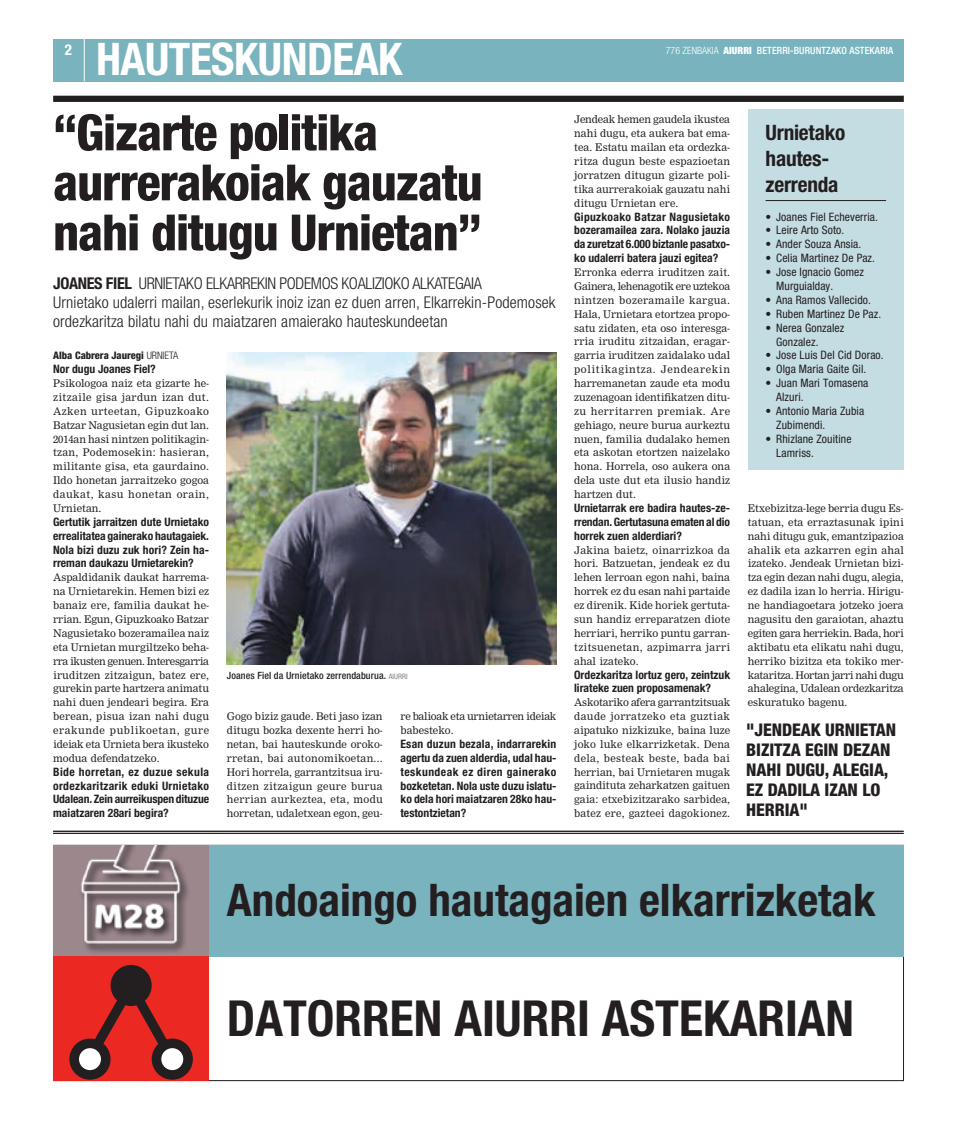
<style>
.page{position:relative;width:957px;height:1134px;background:#fff}
.page>*{position:absolute;margin:0;border:0;box-sizing:border-box;transform-origin:0 0}
.t1{font:800 condensed 50px/50px "Helvetica Neue";letter-spacing:-.02em;color:#231f20}
.t2{font:700 condensed 49.75px "Helvetica Neue";letter-spacing:.04em;color:#231f20}
.t3{font:700 condensed 45px "Helvetica Neue";color:#231f20}
.t4{font:700 condensed 45px "Helvetica Neue";color:#fff}
.t5{font:700 condensed 21.25px/26.2px "Helvetica Neue";letter-spacing:-.01em;color:#231f20}
.t6{font:800 condensed 17.5px/20px "Helvetica Neue";letter-spacing:.07em;color:#231f20}
.t7{font:300 condensed 16.25px/18.8px "Helvetica Neue";letter-spacing:.01em;color:#231f20}
.t8{font:300 condensed 16.25px "Helvetica Neue";letter-spacing:-.02em;color:#231f20}
.t9{font:700 condensed 16.25px "Helvetica Neue";color:#231f20}
.t10{font:700 condensed 15px "Helvetica Neue";color:#fff}
.t11{font:700 condensed 11.62px/13.9px "Helvetica Neue";color:#231f20;text-align:justify}
.t12{font:condensed 11.62px/13.9px "Helvetica Neue";letter-spacing:.01em;color:#231f20}
.t13{font:10.38px/13.9px "M Nimrod";color:#231f20;text-align:justify}
.t14{font:10.38px/13.9px "M Nimrod";letter-spacing:-.025em;color:#231f20}
.t15{font:800 condensed 10.38px "Helvetica Neue";color:#231f20}
.t16{font:500 condensed 10px "Helvetica Neue";letter-spacing:.01em;color:#fff}
.t17{font:500 condensed 10px "Helvetica Neue";letter-spacing:.01em;color:#231f20}
.s1{font-weight:300}
.s2{font-weight:900}
.s3{font-weight:700}
.s4{font-weight:400;font-size:7.5px;color:#808285}
</style>
<div class="page">
<div style="left:53px;top:39px;width:851px;height:42px;background:#79b3be"></div>
<hr style="left:84px;top:39px;width:1px;height:42px;background:#fff">
<hr style="left:53px;top:831px;width:851px;height:1px;background:#231f20">
<hr style="left:53px;top:833px;width:851px;height:1px;background:#231f20">
<img style="left:227px;top:353px;width:329px;height:312px">
<div style="left:53px;top:96px;width:851px;height:6px;background:#231f20"></div>
<div style="left:748px;top:110px;width:156px;height:360px;background:#c4dde3"></div>
<hr style="left:765px;top:200px;width:121px;height:1px;background:#231f20">
<div style="left:53px;top:845px;width:851px;height:111px;background:#79b3be"></div>
<div style="left:53px;top:956px;width:156px;height:125px;background:#ec2823"></div>
<svg style="left:95px;top:973px;width:72px;height:99px"></svg>
<div style="left:156px;top:1043px;width:32px;height:32px;background:#fff;border-radius:50%"></div>
<div style="left:152px;top:1038px;width:41px;height:42px;border:10px solid #231f20;border-radius:50%"></div>
<svg style="left:74px;top:1043px;width:32px;height:32px"></svg>
<div style="left:69px;top:1038px;width:42px;height:42px;border:10px solid #231f20;border-radius:50%"></div>
<div style="left:111px;top:965px;width:41px;height:41px;background:#231f20;border-radius:50%"></div>
<div style="left:53px;top:845px;width:156px;height:111px;background:#9c878d"></div>
<div style="left:78px;top:845px;width:112px;height:109px;background:#231f20;opacity:.75"></div>
<img style="left:80px;top:845px;width:102px;height:105px">
<h3 class="t10" style="left:65px;top:41px;width:9px">2</h3>
<h3 class="t4" style="left:96px;top:32px;width:49px">HAUTESKUN</h3>
<h3 class="t4" style="left:307px;top:32px;width:50px">DEAK</h3>
<p class="t16" style="left:666px;top:45px;width:229px"><span class="s1">776 zenbakia</span> <span class="s2">AIURRI</span> BETERRI-BURUNTZAKO ASTEKARIA</p>
<h1 class="t1" style="left:53px;top:107px;width:431px">“Gizarte politika aurrerakoiak gauzatu nahi ditugu Urnietan”</h1>
<h3 class="t9" style="left:53px;top:274px;width:17px">JOANES</h3>
<h3 class="t7" style="left:106px;top:274px;width:41px"><span class="s3">FIEL</span> URNIETAK</h3>
<h3 class="t7" style="left:194px;top:274px;width:34px">O ELKARREKIN</h3>
<h3 class="t8" style="left:279px;top:274px;width:156px">PODEMOS KOALIZIOKO ALKATE</h3>
<h3 class="t7" style="left:53px;top:274px;width:504px;text-indent:402px">GAIA<br>Urnietako udalerri mailan, eserlekurik inoiz izan ez duen arren, Elkarrekin-Podemosek ordezkaritza bilatu nahi du maiatzaren amaierako hauteskundeetan</h3>
<p class="t15" style="left:53px;top:349px;width:126px">Alba Cabrera Jauregi <span class="s1">urnieta</span></p>
<p class="t11" style="left:53px;top:362px;width:104px">Nor dugu Joanes Fiel?</p>
<p class="t13" style="left:53px;top:376px;width:157px">Psikologoa naiz eta gizarte he&shy;zitzaile gisa jardun izan dut.<br>Azken urteetan, Gipuzkoako Batzar Nagusietan egin dut lan.<br>2014an hasi nintzen politikagin&shy;tzan, Podemosekin: hasieran, militante gisa, eta gaurdaino.<br>Ildo honetan jarraitzeko gogoa daukat, kasu honetan orain, Urnietan.</p>
<p class="t11" style="left:53px;top:515px;width:157px">Gertutik jarraitzen dute Urnietako errealitatea gainerako hautagaiek.<br>Nola bizi duzu zuk hori? Zein ha&shy;rreman daukazu Urnietarekin?</p>
<p class="t13" style="left:53px;top:571px;width:157px">Aspaldidanik daukat harrema&shy;na Urnietarekin. Hemen bizi ez banaiz ere, familia daukat he&shy;rrian. Egun, Gipuzkoako Batzar Nagusietako bozeramailea naiz eta Urnietan murgiltzeko beha&shy;rra ikusten genuen. Interesgarria iruditzen zitzaigun, batez ere, gurekin parte hartzera animatu nahi duen jendeari begira. Era berean, pisua izan nahi dugu erakunde publikoetan, gure ideiak eta Urnieta bera ikusteko modua defendatzeko.</p>
<p class="t11" style="left:53px;top:764px;width:158px">Bide horretan, ez duzue sekula ordezkaritzarik eduki Urnietako Udalean. Zein aurreikuspen dituzue maiatzaren 28ari begira?</p>
<p class="t17" style="left:227px;top:669px;width:182px">Joanes Fiel da Urnietako zerrendaburua. <span class="s4">aiurri</span></p>
<p class="t13" style="left:227px;top:709px;width:157px">Gogo biziz gaude. Beti jaso izan ditugu bozka dexente herri ho&shy;netan, bai hauteskunde oroko&shy;rretan, bai autonomikoetan...<br>Hori horrela, garrantzitsua iru&shy;ditzen zitzaigun geure burua herrian aurkeztea, eta, modu horretan, udaletxean egon, geu-</p>
<p class="t14" style="left:400px;top:709px;width:157px">re balioak eta urnietarren ideiak babesteko.</p>
<p class="t11" style="left:400px;top:737px;width:157px">Esan duzun bezala, indarrarekin agertu da zuen alderdia, udal hau&shy;teskundeak ez diren gainerako bozketetan. Nola uste duzu islatu&shy;ko dela hori maiatzaren 28ko hau&shy;testontzietan?</p>
<p class="t13" style="left:574px;top:113px;width:157px">Jendeak hemen gaudela ikustea nahi dugu, eta aukera bat ema&shy;tea. Estatu mailan eta ordezka&shy;ritza dugun beste espazioetan jorratzen ditugun gizarte poli&shy;tika aurrerakoiak gauzatu nahi ditugu Urnietan ere.</p>
<p class="t11" style="left:574px;top:209px;width:157px">Gipuzkoako Batzar Nagusietako bozeramailea zara. Nolako jauzia da zuretzat 6.000 biztanle pasatxo&shy;ko udalerri batera jauzi egitea?</p>
<p class="t13" style="left:574px;top:265px;width:157px">Erronka ederra iruditzen zait.<br>Gainera, lehenagotik ere uztekoa nintzen bozeramaile kargua.<br>Hala, Urnietara etortzea propo&shy;satu zidaten, eta oso interesga&shy;rria iruditu zitzaidan, eragar&shy;garria iruditzen zaidalako udal politikagintza. Jendearekin harremanetan zaude eta modu zuzenagoan identifikatzen ditu&shy;zu herritarren premiak. Are gehiago, neure burua aurkeztu nuen, familia dudalako hemen eta askotan etortzen naizelako hona. Horrela, oso aukera ona dela uste dut eta ilusio handiz hartzen dut.</p>
<p class="t11" style="left:574px;top:501px;width:157px">Urnietarrak ere badira hautes-ze&shy;rrendan. Gertutasuna ematen al dio horrek zuen alderdiari?</p>
<p class="t13" style="left:574px;top:543px;width:157px">Jakina baietz, oinarrizkoa da hori. Batzuetan, jendeak ez du lehen lerroan egon nahi, baina horrek ez du esan nahi partaide ez direnik. Kide horiek gertuta&shy;sun handiz erreparatzen diote herriari, herriko puntu garran&shy;tzitsuenetan, azpimarra jarri ahal izateko.</p>
<p class="t11" style="left:574px;top:667px;width:157px">Ordezkaritza lortuz gero, zeintzuk lirateke zuen proposamenak?</p>
<p class="t13" style="left:574px;top:696px;width:158px">Askotariko afera garrantzitsuak daude jorratzeko eta guztiak aipatuko nizkizuke, baina luze joko luke elkarrizketak. Dena dela, besteak beste, bada bai herrian, bai Urnietaren mugak gaindituta zeharkatzen gaituen gaia: etxebizitzarako sarbidea, batez ere, gazteei dagokionez.</p>
<h3 class="t5" style="left:765px;top:119px;width:81px">Urnietako hautes&shy;zerrenda</h3>
<p class="t12" style="left:765px;top:209px;width:114px">• Joanes Fiel Echeverria.</p>
<p class="t12" style="left:765px;top:223px;width:80px">• Leire Arto Soto.</p>
<p class="t12" style="left:765px;top:237px;width:97px">• Ander Souza Ansia.</p>
<p class="t12" style="left:765px;top:251px;width:111px">• Celia Martinez De Paz.</p>
<p class="t12" style="left:776px;top:265px;width:89px;text-indent:-11px">• Jose Ignacio Gomez<br>Murguialday.</p>
<p class="t12" style="left:765px;top:293px;width:107px">• Ana Ramos Vallecido.</p>
<p class="t12" style="left:765px;top:307px;width:117px">• Ruben Martinez De Paz.</p>
<p class="t12" style="left:776px;top:320px;width:70px;text-indent:-11px">• Nerea Gonzalez<br>Gonzalez.</p>
<p class="t12" style="left:765px;top:348px;width:120px">• Jose Luis Del Cid Dorao.</p>
<p class="t12" style="left:765px;top:362px;width:102px">• Olga Maria Gaite Gil.</p>
<p class="t12" style="left:776px;top:376px;width:94px;text-indent:-11px">• Juan Mari Tomasena<br>Alzuri.</p>
<p class="t12" style="left:776px;top:404px;width:89px;text-indent:-11px">• Antonio Maria Zubia<br>Zubimendi.</p>
<p class="t12" style="left:776px;top:432px;width:77px;text-indent:-11px">• Rhizlane Zouitine<br>Lamriss.</p>
<p class="t13" style="left:748px;top:501px;width:157px">Etxebizitza-lege berria dugu Es&shy;tatuan, eta erraztasunak ipini nahi ditugu guk, emantzipazioa ahalik eta azkarren egin ahal izateko. Jendeak Urnietan bizi&shy;tza egin dezan nahi dugu, alegia, ez dadila izan lo herria. Hirigu&shy;ne handiagoetara jotzeko joera nagusitu den garaiotan, ahaztu egiten gara herriekin. Bada, hori aktibatu eta elikatu nahi dugu, herriko bizitza eta tokiko mer&shy;kataritza. Hortan jarri nahi dugu ahalegina, Udalean ordezkaritza eskuratuko bagenu.</p>
<h3 class="t6" style="left:746px;top:719px;width:151px">"Jendeak Urnietan bizitza egin dezan nah i dugu , alegia, ez dadila izan lo herria"</h3>
<h3 class="t3" style="left:227px;top:873px;width:650px">Andoaingo hautagaien elkarrizketak</h3>
<h2 class="t2" style="left:227px;top:988px;width:629px">datorren Aiurri astekarian</h2>
</div>
